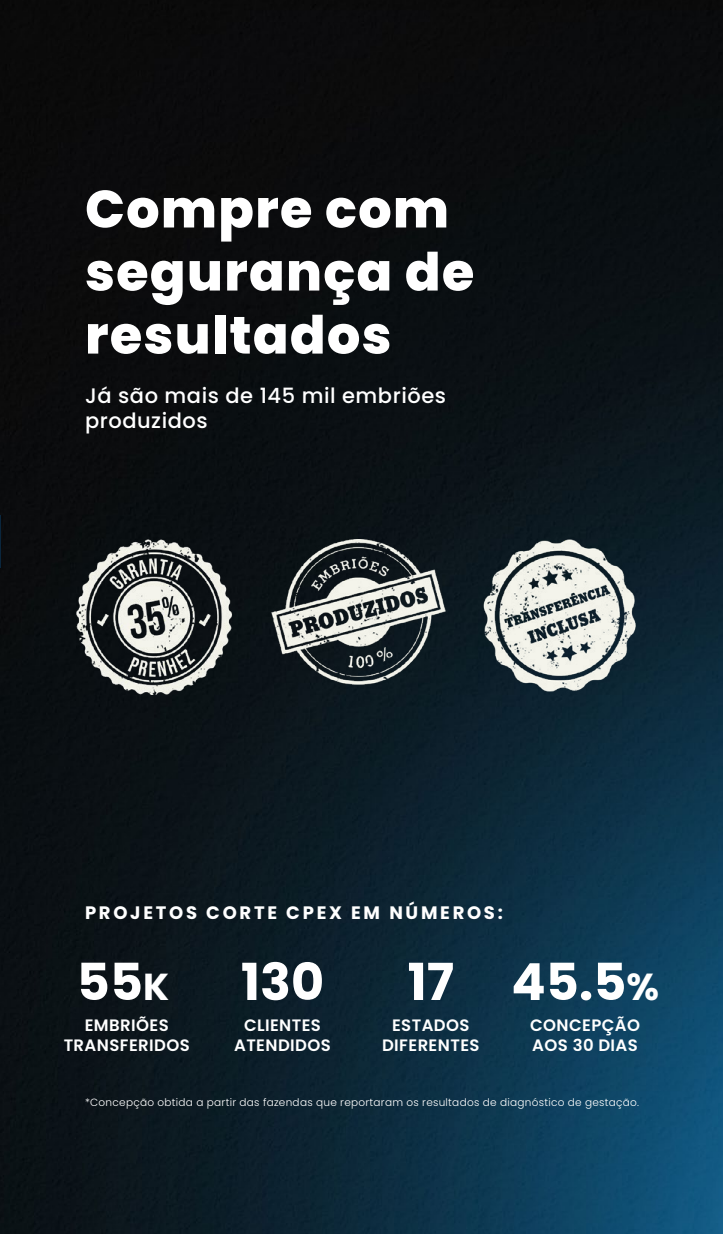
<style>
.page{position:relative;width:723px;height:1234px;background:#fff}
.page>*{position:absolute;margin:0;border:0;box-sizing:border-box;transform-origin:0 0}
.t1{font:800 52.5px/63px "Poppins";letter-spacing:.025em;color:#fff}
.t2{font:700 51px "Poppins";color:#fff}
.t3{font:500 21px/25.2px "Poppins";letter-spacing:.025em;color:#fff}
.t4{font:700 18px "Poppins";letter-spacing:.15em;color:#fff}
.t5{font:600 16.5px/19.8px "Poppins";letter-spacing:.025em;color:#fff;text-align:center}
.t6{font:300 10.5px "Poppins";letter-spacing:.025em;color:#fff}
.s1{font-size:37.5px}
</style>
<div class="page">
<img style="left:0;top:0;width:723px;height:1233px">
<img style="left:274px;top:539px;width:165px;height:155px">
<img style="left:439px;top:539px;width:240px;height:155px">
<img style="left:34px;top:539px;width:240px;height:155px">
<hr style="left:0;top:515px;width:1px;height:52px;background:#0a263d">
<h1 class="t1" style="left:85px;top:178px;width:391px">Compre com segurança de resultados</h1>
<h3 class="t3" style="left:85px;top:383px;width:362px">Já são mais de 145 mil embriões produzidos</h3>
<h3 class="t4" style="left:85px;top:901px;width:419px">PROJETOS CORTE CPEX EM NÚMEROS:</h3>
<h2 class="t2" style="left:77px;top:952px;width:94px">55<span class="s1">K</span></h2>
<h3 class="t5" style="left:64px;top:1014px;width:128px">EMBRIÕES<br>TRANSFERIDOS</h3>
<h2 class="t2" style="left:241px;top:952px;width:85px">130</h2>
<h3 class="t5" style="left:234px;top:1014px;width:98px">CLIENTES<br>ATENDIDOS</h3>
<h2 class="t2" style="left:408px;top:952px;width:48px">17</h2>
<h3 class="t5" style="left:382px;top:1014px;width:99px">ESTADOS<br>DIFERENTES</h3>
<h2 class="t2" style="left:511px;top:952px;width:149px">45.5<span class="s1">%</span></h2>
<h3 class="t5" style="left:530px;top:1014px;width:111px;text-align:left">CONCEPÇÃO<br>AOS 30 DIAS</h3>
<p class="t6" style="left:85px;top:1095px;width:556px">*Concepção obtida a partir das fazendas que reportaram os resultados de diagnóstico de gestação.</p>
</div>
